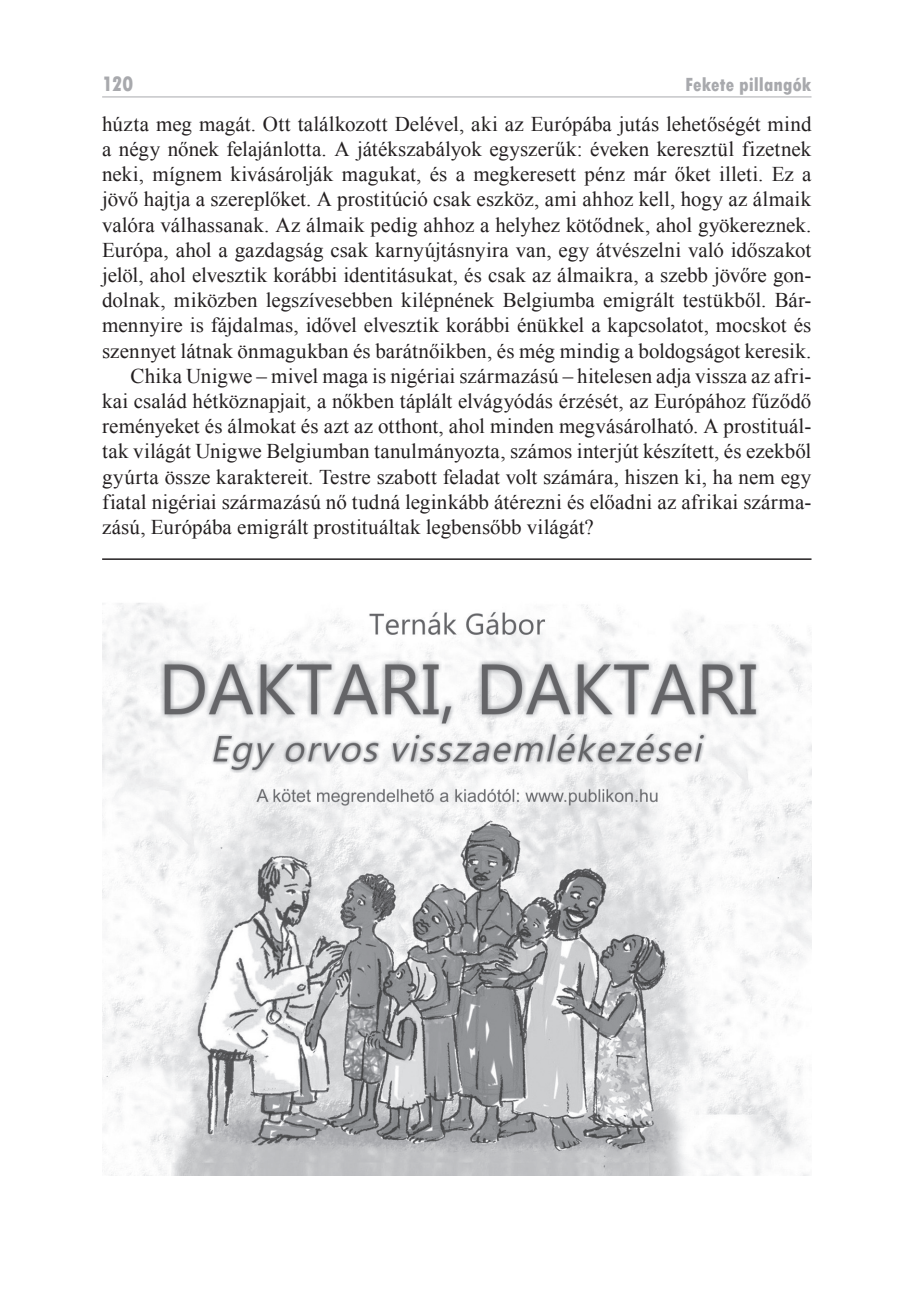
<style>
.page{position:relative;width:908px;height:1304px;background:#fff}
.page>*{position:absolute;margin:0;border:0;box-sizing:border-box;transform-origin:0 0}
.t1{font:800 condensed 22px "Tw Cen";color:#a8a9ad}
.t2{font:21px "Times New Roman";letter-spacing:.005em;color:#231f20}
.t3{font:800 condensed 20px "Tw Cen";color:#a8a9ad}
</style>
<div class="page">
<hr style="left:102px;top:97px;width:709px;height:1px;background:#a8a9ad">
<img style="left:102px;top:603px;width:709px;height:573px">
<hr style="left:102px;top:558px;width:709px;height:2px;background:#231f20">
<p class="t1" style="left:102px;top:71px;width:33px">120</p>
<p class="t3" style="left:684px;top:73px;width:128px">Fekete pillangók</p>
<p class="t2" style="left:102px;top:110px;width:710px">húzta meg magát. Ott találkozott Delével, aki az Európába jutás lehetőségét mind</p>
<p class="t2" style="left:102px;top:135px;width:710px">a négy nőnek felajánlotta. A játékszabályok egyszerűk: éveken keresztül fizetnek</p>
<p class="t2" style="left:102px;top:160px;width:710px">neki, mígnem kivásárolják magukat, és a megkeresett pénz már őket illeti. Ez a</p>
<p class="t2" style="left:102px;top:185px;width:710px">jövő hajtja a szereplőket. A prostitúció csak eszköz, ami ahhoz kell, hogy az álmaik</p>
<p class="t2" style="left:102px;top:210px;width:710px">valóra válhassanak. Az álmaik pedig ahhoz a helyhez kötődnek, ahol gyökereznek.</p>
<p class="t2" style="left:102px;top:236px;width:710px">Európa, ahol a gazdagság csak karnyújtásnyira van, egy átvészelni való időszakot</p>
<p class="t2" style="left:102px;top:261px;width:710px">jelöl, ahol elvesztik korábbi identitásukat, és csak az álmaikra, a szebb jövőre gon-</p>
<p class="t2" style="left:102px;top:286px;width:710px">dolnak, miközben legszívesebben kilépnének Belgiumba emigrált testükből. Bár-</p>
<p class="t2" style="left:102px;top:311px;width:710px">mennyire is fájdalmas, idővel elvesztik korábbi énükkel a kapcsolatot, mocskot és</p>
<p class="t2" style="left:102px;top:336px;width:710px">szennyet látnak önmagukban és barátnőikben, és még mindig a boldogságot keresik.</p>
<p class="t2" style="left:130px;top:362px;width:682px">Chika Unigwe – mivel maga is nigériai származású – hitelesen adja vissza az afri-</p>
<p class="t2" style="left:102px;top:387px;width:710px">kai család hétköznapjait, a nőkben táplált elvágyódás érzését, az Európához fűződő</p>
<p class="t2" style="left:102px;top:412px;width:710px">reményeket és álmokat és azt az otthont, ahol minden megvásárolható. A prostituál-</p>
<p class="t2" style="left:102px;top:437px;width:710px">tak világát Unigwe Belgiumban tanulmányozta, számos interjút készített, és ezekből</p>
<p class="t2" style="left:102px;top:462px;width:710px">gyúrta össze karaktereit. Testre szabott feladat volt számára, hiszen ki, ha nem egy</p>
<p class="t2" style="left:102px;top:488px;width:710px">fiatal nigériai származású nő tudná leginkább átérezni és előadni az afrikai szárma-</p>
<p class="t2" style="left:102px;top:513px;width:493px">zású, Európába emigrált prostituáltak legbensőbb világát?</p>
</div>
